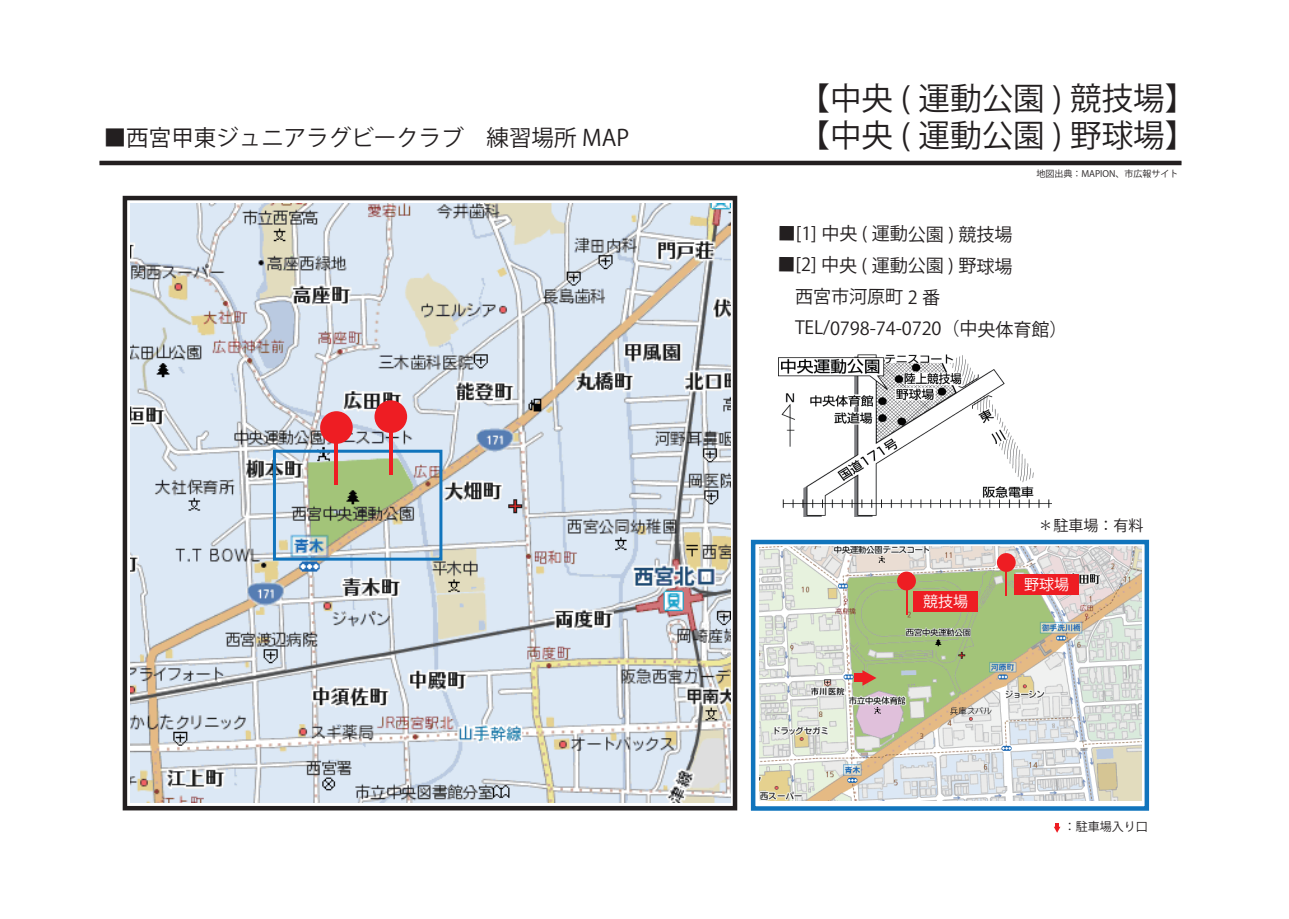
<style>
.page{position:relative;width:1289px;height:919px;background:#fff}
.page>*{position:absolute;margin:0;border:0;box-sizing:border-box;transform-origin:0 0}
.t1{font:31.5px "Koz Go Pro";color:#231f20}
.t2{font:22.5px "Koz Go Pro";color:#231f20}
.t3{font:18px/31.5px "Koz Go Pro";letter-spacing:-.01em;color:#231f20}
.t4{font:15px "Koz Go Pro";color:#231f20}
.t5{font:15px "Koz Go Pro";color:#fff}
.t6{font:12px "Koz Go Pro";color:#231f20}
.t7{font:9px "Koz Go Pro";color:#231f20}
</style>
<div class="page">
<hr style="left:99px;top:161px;width:1082px;height:4px;background:#231f20">
<svg style="left:1054px;top:823px;width:6px;height:9px"></svg>
<img style="left:131px;top:203px;width:599px;height:599px">
<div style="left:123px;top:196px;width:614px;height:614px;border:4px solid #231f20"></div>
<div style="left:273px;top:449px;width:169px;height:111px;border:3px solid #1074bc"></div>
<div style="left:320px;top:411px;width:33px;height:33px;background:#ee1d23;border-radius:50%"></div>
<hr style="left:335px;top:430px;width:3px;height:55px;background:#ee1d23">
<div style="left:374px;top:400px;width:33px;height:33px;background:#ee1d23;border-radius:50%"></div>
<hr style="left:389px;top:420px;width:3px;height:54px;background:#ee1d23">
<img style="left:778px;top:354px;width:272px;height:162px">
<img style="left:759px;top:546px;width:382px;height:254px">
<div style="left:751px;top:539px;width:398px;height:271px;border:4px solid #1074bc"></div>
<svg style="left:862px;top:670px;width:14px;height:15px"></svg>
<div style="left:853px;top:673px;width:9px;height:9px;background:#ee1d23"></div>
<div style="left:897px;top:571px;width:18px;height:19px;background:#ee1d23;border-radius:50%"></div>
<hr style="left:905px;top:582px;width:2px;height:32px;background:#ee1d23">
<div style="left:913px;top:591px;width:64px;height:21px;background:#ee1d23"></div>
<div style="left:996px;top:553px;width:19px;height:19px;background:#ee1d23;border-radius:50%"></div>
<hr style="left:1005px;top:564px;width:2px;height:31px;background:#ee1d23">
<div style="left:1014px;top:574px;width:64px;height:20px;background:#ee1d23"></div>
<h1 class="t1" style="left:798px;top:78px;width:399px">【中央 ( 運動公園 ) 競技場】</h1>
<p class="t2" style="left:104px;top:123px;width:527px">■西宮甲東ジュニアラグビークラブ　練習場所 MAP</p>
<h1 class="t1" style="left:798px;top:115px;width:399px">【中央 ( 運動公園 ) 野球場】</h1>
<p class="t7" style="left:1036px;top:167px;width:144px">地図出典：MAPION、市広報サイト</p>
<p class="t3" style="left:777px;top:218px;width:236px">■[1] 中央 ( 運動公園 ) 競技場</p>
<p class="t3" style="left:777px;top:250px;width:292px">■[2] 中央 ( 運動公園 ) 野球場<br>　西宮市河原町 2 番　TEL/0798-74-0720（中央体育館）</p>
<p class="t4" style="left:1038px;top:516px;width:106px">＊駐車場：有料</p>
<p class="t5" style="left:923px;top:592px;width:46px">競技場</p>
<p class="t5" style="left:1024px;top:574px;width:46px">野球場</p>
<p class="t6" style="left:1063px;top:818px;width:85px">：駐車場入り口</p>
</div>
